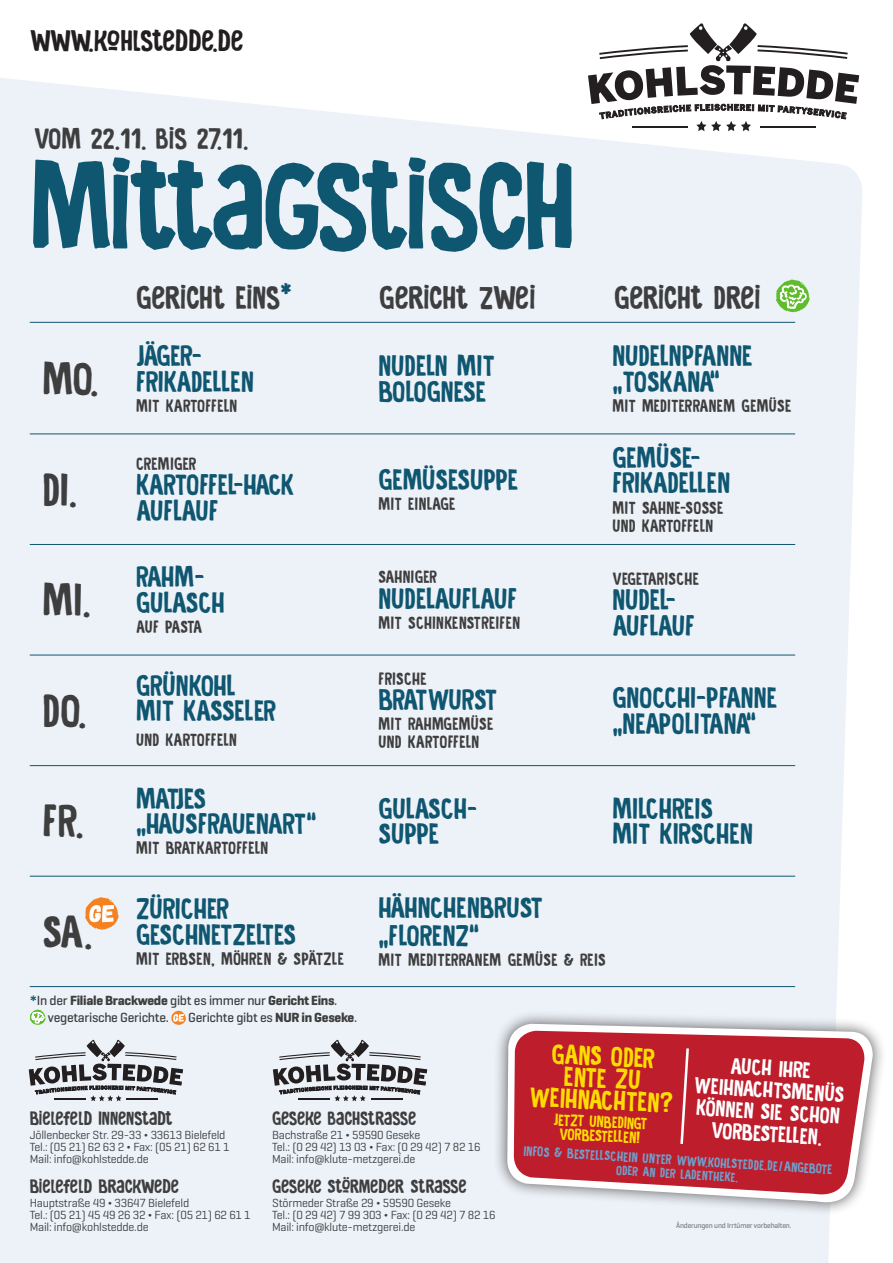
<style>
.page{position:relative;width:893px;height:1263px;background:#fff}
.page>*{position:absolute;margin:0;border:0;box-sizing:border-box;transform-origin:0 0}
.t1{font:46.65px "Food Truck Signage";color:#3e3e3f}
.Food_Gericht{font:33px "Food Truck Signage";letter-spacing:-.025em;color:#3e3e3f}
.Food_Gericht-2{font:30px/25.5px "Food Truck Signage";color:#0f5671}
.Food_Gericht-3{font:30px/25.5px "Food Truck Signage";letter-spacing:-.045em;color:#0f5671}
.Food_Gericht-4{font:30px/25.5px "Food Truck Signage";letter-spacing:-.03em;color:#0f5671}
.t2{font:30px "Food Truck Signage";letter-spacing:-.01em;color:#3e3e3f}
.t3{font:30px "Food Truck Signage";letter-spacing:-.025em;color:#231f20}
.Food_Gericht-5{font:30px/25.5px "Food Truck Signage";letter-spacing:-.02em;color:#0f5671}
.Food_Gericht-6{font:30px "Food Truck Signage";letter-spacing:-.025em;color:#0f5671}
.BRACK_Beilage{font:28.35px/21.9px "Food Truck Signage";color:#ffdc01;text-align:center}
.BRACK_Beilage-2{font:23.1px/21.9px "Food Truck Signage";color:#fff;text-align:center}
.Food_Gericht-7{font:19.5px "Food Truck Signage";letter-spacing:-.02em;color:#3e3e3f}
.Food_Beilage{font:18px/18px "Food Truck Signage";letter-spacing:.01em;color:#3e3e3f}
.Food_Gericht-8{font:18px "Food Truck Signage";letter-spacing:.02em;color:#3e3e3f}
.Food_Gericht-9{font:18px "Food Truck Signage";letter-spacing:-.005em;color:#3e3e3f}
.Food_Beilage-2{font:18px "Food Truck Signage";letter-spacing:-.04em;color:#3e3e3f}
.BRACK_Beilage-3{font:16.65px/14.1px "Food Truck Signage";color:#ffdc01;text-align:center}
.BRACK_Beilage-4{font:14.1px "Food Truck Signage";color:#6fa0cb}
.t4{font:500 13.5px/16.5px "Geogrotesque";letter-spacing:-.02em;color:#3e3e3f}
.BRACK_Beilage-5{font:13.5px "Food Truck Signage";color:#6fa0cb}
.t5{font:12px/12px "Geogrotesque";letter-spacing:-.02em;color:#3e3e3f}
.t6{font:500 7.5px "Geogrotesque";letter-spacing:-.02em;color:#7a7c7f}
.s1{font-weight:600;color:#0f5671}
.s2{font-weight:700}
</style>
<div class="page">
<div style="left:0;top:75px;width:862px;height:1188px;background:#edf2f8"></div>
<svg style="left:33px;top:157px;width:539px;height:95px;fill:#115772"></svg>
<hr style="left:30px;top:434px;width:765px;height:1px;background:#0f5671">
<hr style="left:30px;top:765px;width:765px;height:1px;background:#0f5671">
<hr style="left:30px;top:544px;width:765px;height:1px;background:#0f5671">
<hr style="left:30px;top:876px;width:765px;height:1px;background:#0f5671">
<hr style="left:30px;top:655px;width:765px;height:1px;background:#0f5671">
<hr style="left:30px;top:986px;width:765px;height:1px;background:#0f5671">
<hr style="left:30px;top:322px;width:765px;height:1px;background:#0f5671">
<svg style="left:30px;top:1009px;width:16px;height:16px"></svg>
<svg style="left:171px;top:1011px;width:15px;height:14px"></svg>
<svg style="left:588px;top:23px;width:271px;height:108px"></svg>
<svg style="left:85px;top:897px;width:34px;height:33px"></svg>
<svg style="left:776px;top:280px;width:34px;height:32px"></svg>
<svg style="left:29px;top:1039px;width:154px;height:62px"></svg>
<svg style="left:273px;top:1039px;width:154px;height:62px"></svg>
<div style="left:493px;top:1010px;width:393px;height:206px;background:#231f20;opacity:.75"></div>
<svg style="left:507px;top:1024px;width:367px;height:185px"></svg>
<svg style="left:513px;top:1031px;width:353px;height:169px;fill:#be1d2c"></svg>
<svg style="left:679px;top:1046px;width:11px;height:101px"></svg>
<p class="t3" style="left:30px;top:23px;width:216px">WWW.KOHLSTEDDE.DE</p>
<p class="t2" style="left:34px;top:121px;width:216px">VOM 22.11. BIS 27.11.</p>
<p class="t1" style="left:43px;top:351px;width:58px">MO.</p>
<p class="t1" style="left:43px;top:461px;width:36px">DI.</p>
<p class="t1" style="left:43px;top:572px;width:50px">MI.</p>
<p class="t1" style="left:43px;top:682px;width:46px">DO.</p>
<p class="t1" style="left:43px;top:793px;width:43px">FR.</p>
<p class="t1" style="left:43px;top:904px;width:52px">SA.</p>
<p class="Food_Gericht" style="left:136px;top:277px;width:157px">GERICHT EINS<sup>*</sup></p>
<p class="Food_Gericht" style="left:379px;top:277px;width:158px">GERICHT ZWEI</p>
<p class="Food_Gericht" style="left:614px;top:277px;width:149px">GERICHT DREI</p>
<p class="Food_Gericht-5" style="left:136px;top:343px;width:119px">JÄGER-<br>FRIKADELLEN</p>
<p class="Food_Beilage" style="left:136px;top:397px;width:103px">MIT KARTOFFELN</p>
<p class="Food_Gericht-8" style="left:136px;top:453px;width:62px">CREMIGER</p>
<p class="Food_Gericht-4" style="left:136px;top:472px;width:160px">KARTOFFEL-HACK<br>AUFLAUF</p>
<p class="Food_Gericht-2" style="left:136px;top:564px;width:90px">RAHM-<br>GULASCH</p>
<p class="Food_Beilage-2" style="left:136px;top:616px;width:68px">AUF PASTA</p>
<p class="Food_Gericht-2" style="left:136px;top:673px;width:142px">GRÜNKOHL<br>MIT KASSELER</p>
<p class="Food_Gericht-9" style="left:136px;top:729px;width:102px">UND KARTOFFELN</p>
<p class="Food_Gericht-3" style="left:136px;top:785px;width:182px">MATJES „HAUSFRAUENART“</p>
<p class="Food_Beilage" style="left:136px;top:839px;width:133px">MIT BRATKARTOFFELN</p>
<p class="Food_Gericht-2" style="left:136px;top:896px;width:161px">ZÜRICHER<br>GESCHNETZELTES</p>
<p class="Food_Beilage" style="left:136px;top:949px;width:210px">MIT ERBSEN, MÖHREN &amp; SPÄTZLE</p>
<p class="Food_Gericht-2" style="left:378px;top:353px;width:118px">NUDELN MIT<br>BOLOGNESE</p>
<p class="Food_Gericht-2" style="left:378px;top:466px;width:142px">GEMÜSESUPPE</p>
<p class="Food_Beilage" style="left:378px;top:494px;width:79px">MIT EINLAGE</p>
<p class="Food_Gericht-8" style="left:378px;top:566px;width:60px">SAHNIGER</p>
<p class="Food_Gericht-2" style="left:378px;top:585px;width:140px">NUDELAUFLAUF</p>
<p class="Food_Beilage" style="left:378px;top:613px;width:143px">MIT SCHINKENSTREIFEN</p>
<p class="Food_Gericht-8" style="left:378px;top:668px;width:50px">FRISCHE</p>
<p class="Food_Gericht-6" style="left:378px;top:682px;width:120px">BRATWURST</p>
<p class="Food_Beilage" style="left:378px;top:715px;width:117px">MIT RAHMGEMÜSE<br>UND KARTOFFELN</p>
<p class="Food_Gericht-2" style="left:378px;top:795px;width:100px">GULASCH-</p>
<p class="Food_Gericht-2" style="left:378px;top:821px;width:63px">SUPPE</p>
<p class="Food_Gericht-2" style="left:612px;top:343px;width:142px">NUDELNPFANNE „TOSKANA“</p>
<p class="Food_Beilage" style="left:612px;top:397px;width:181px">MIT MEDITERRANEM GEMÜSE</p>
<p class="Food_Gericht-2" style="left:612px;top:445px;width:119px">GEMÜSE-<br>FRIKADELLEN</p>
<p class="Food_Beilage" style="left:612px;top:498px;width:113px">MIT SAHNE-SOSSE<br>UND KARTOFFELN</p>
<p class="Food_Gericht-8" style="left:612px;top:568px;width:88px">VEGETARISCHE</p>
<p class="Food_Gericht-2" style="left:612px;top:587px;width:84px">NUDEL-<br>AUFLAUF</p>
<p class="Food_Gericht-2" style="left:612px;top:685px;width:167px">GNOCCHI-PFANNE „NEAPOLITANA“</p>
<p class="Food_Gericht-2" style="left:612px;top:795px;width:142px">MILCHREIS<br>MIT KIRSCHEN</p>
<p class="Food_Gericht-2" style="left:378px;top:893px;width:166px;line-height:28.5px">HÄHNCHENBRUST „FLORENZ“</p>
<p class="Food_Beilage" style="left:378px;top:951px;width:229px">MIT MEDITERRANEM GEMÜSE &amp; REIS</p>
<p class="t4" style="left:48px;top:992px;width:291px;text-indent:-18px"><span class="s1">*</span>In der <span class="s2">Filiale Brackwede</span> gibt es immer nur <span class="s2">Gericht Eins</span>. vegetarische Gerichte.</p>
<p class="t4" style="left:188px;top:1008px;width:170px">Gerichte gibt es <span class="s2">NUR in Geseke</span>.</p>
<p class="Food_Gericht-7" style="left:30px;top:1106px;width:145px">BIELEFELD INNENSTADT</p>
<p class="t5" style="left:30px;top:1128px;width:201px">Jöllenbecker Str. 29-33 ¬ 33613 Bielefeld<br>Tel.: (05 21) 62 63 2 ¬ Fax: (05 21) 62 61 1<br>Mail: info@kohlstedde.de</p>
<p class="Food_Gericht-7" style="left:30px;top:1174px;width:151px">BIELEFELD BRACKWEDE</p>
<p class="t5" style="left:30px;top:1196px;width:223px">Hauptstraße 49 ¬ 33647 Bielefeld<br>Tel.: (05 21) 45 49 26 32 ¬ Fax: (05 21) 62 61 1<br>Mail: info@kohlstedde.de</p>
<p class="Food_Gericht-7" style="left:272px;top:1106px;width:146px">GESEKE BACHSTRASSE</p>
<p class="t5" style="left:272px;top:1128px;width:210px">Bachstraße 21 ¬ 59590 Geseke<br>Tel.: (0 29 42) 13 03 ¬ Fax: (0 29 42) 7 82 16<br>Mail: info@klute-metzgerei.de</p>
<p class="Food_Gericht-7" style="left:272px;top:1174px;width:196px">GESEKE STÖRMEDER STRASSE</p>
<p class="t5" style="left:272px;top:1196px;width:225px">Störmeder Straße 29 ¬ 59590 Geseke<br>Tel.: (0 29 42) 7 99 303 ¬ Fax: (0 29 42) 7 82 16<br>Mail: info@klute-metzgerei.de</p>
<p class="BRACK_Beilage" style="left:533px;top:1041px;width:145px;rotate:3deg">GANS ODER<br>ENTE ZU<br>WEIHNACHTEN?</p>
<p class="BRACK_Beilage-3" style="left:554px;top:1112px;width:95px;rotate:3deg">JETZT UNBEDINGT<br>VORBESTELLEN!</p>
<p class="BRACK_Beilage-2" style="left:696px;top:1053px;width:152px;rotate:3deg">AUCH IHRE<br>WEIHNACHTSMENÜS<br>KÖNNEN SIE SCHON<br>VORBESTELLEN.</p>
<p class="BRACK_Beilage-4" style="left:524px;top:1141px;width:311px;rotate:4deg">INFOS &amp; BESTELLSCHEIN UNTER WWW.KOHLSTEDDE.DE/ANGEBOTE</p>
<p class="BRACK_Beilage-5" style="left:617px;top:1161px;width:124px;rotate:4deg">ODER AN DER LADENTHEKE.</p>
<p class="t6" style="left:676px;top:1220px;width:117px">Änderungen und Irrtümer vorbehalten.</p>
</div>
